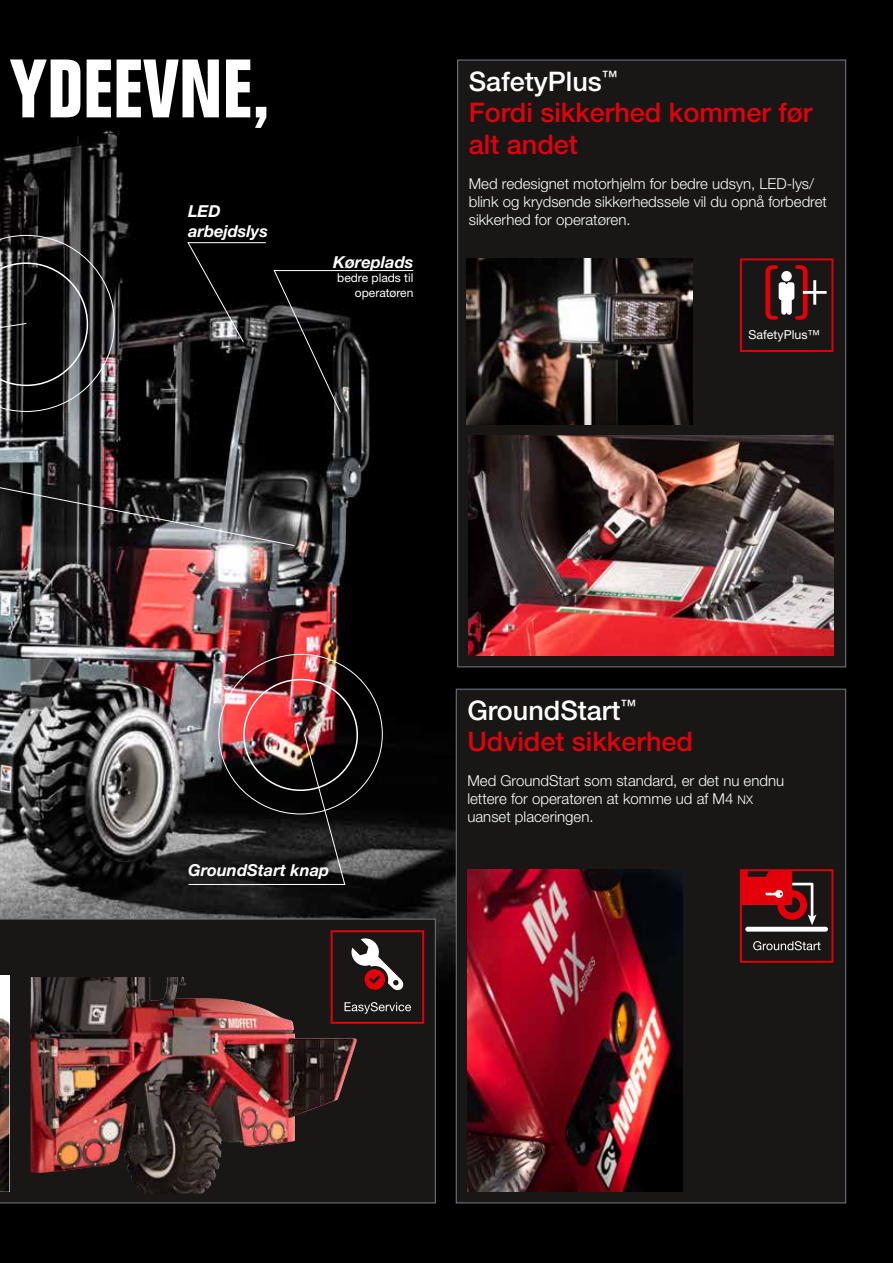
<style>
.page{position:relative;width:893px;height:1263px;background:#fff}
.page>*{position:absolute;margin:0;border:0;box-sizing:border-box;transform-origin:0 0}
.t1{font:700 condensed 81px "Folio Std";color:#fff}
.t2{font:500 27px/31.5px "Helvetica Neue LT Std";color:#e3000b}
.t3{font:italic 700 16.5px/19.8px "Helvetica Neue LT Pro";color:#fff}
.t4{font:300 15px/18px "Helvetica Neue LT Std";color:#fff}
.t5{font:12.45px "Helvetica Neue LT Std";color:#fff}
.t6{font:12px/14.4px "Helvetica Neue LT Std";color:#fff;text-align:right}
.s1{color:#fff}
.s2{font-size:12px}
</style>
<div class="page">
<img style="left:0;top:0;width:893px;height:1263px">
<svg style="left:0;top:918px;width:436px;height:285px;background:#291e1d"></svg>
<div style="left:456px;top:689px;width:390px;height:514px;background:#181716"></div>
<div style="left:458px;top:60px;width:388px;height:607px;background:#181716"></div>
<img style="left:469px;top:435px;width:364px;height:221px">
<img style="left:467px;top:258px;width:226px;height:167px">
<svg style="left:187px;top:242px;width:80px;height:101px;background:#1e1d1e"></svg>
<svg style="left:188px;top:733px;width:158px;height:152px;background:#312a2b"></svg>
<svg style="left:0;top:474px;width:295px;height:72px;background:#3e3c3e"></svg>
<svg style="left:273px;top:270px;width:141px;height:143px;background:#0d0d0d"></svg>
<div style="left:243px;top:679px;width:115px;height:112px;border:2px solid #fff;border-radius:50%"></div>
<svg style="left:0;top:235px;width:115px;height:177px;background:#333233"></svg>
<div style="left:0;top:975px;width:9px;height:217px;background:#fff"></div>
<img style="left:0;top:1018px;width:9px;height:174px">
<img style="left:467px;top:869px;width:215px;height:322px">
<svg style="left:740px;top:869px;width:93px;height:94px"></svg>
<img style="left:31px;top:977px;width:214px;height:217px">
<svg style="left:331px;top:930px;width:93px;height:94px;background:#462c2d"></svg>
<svg style="left:740px;top:258px;width:93px;height:94px"></svg>
<h1 class="t1" style="left:10px;top:44px;width:262px">YDEEVNE,</h1>
<p class="t3" style="left:188px;top:201px;width:81px">LED arbejdslys</p>
<p class="t3" style="left:333px;top:252px;width:82px">Køreplads</p>
<p class="t6" style="left:337px;top:271px;width:78px">bedre plads til operatøren</p>
<h2 class="t2" style="left:469px;top:65px;width:345px"><span class="s1">SafetyPlus</span><sup>™<br></sup>Fordi sikkerhed kommer før alt andet</h2>
<p class="t4" style="left:469px;top:174px;width:360px">Med redesignet motorhjelm for bedre udsyn, LED-lys/ blink og krydsende sikkerhedssele vil du opnå forbedret sikkerhed for operatøren.</p>
<p class="t5" style="left:748px;top:327px;width:73px">SafetyPlus™</p>
<p class="t3" style="left:188px;top:859px;width:143px">GroundStart knap</p>
<h2 class="t2" style="left:467px;top:694px;width:227px"><span class="s1">GroundStart</span><sup>™<br></sup>Udvidet sikkerhed</h2>
<p class="t4" style="left:467px;top:771px;width:318px">Med GroundStart som standard, er det nu endnu lettere for operatøren at komme ud af M4 <span class="s2">NX </span>uanset placeringen.</p>
</div>
